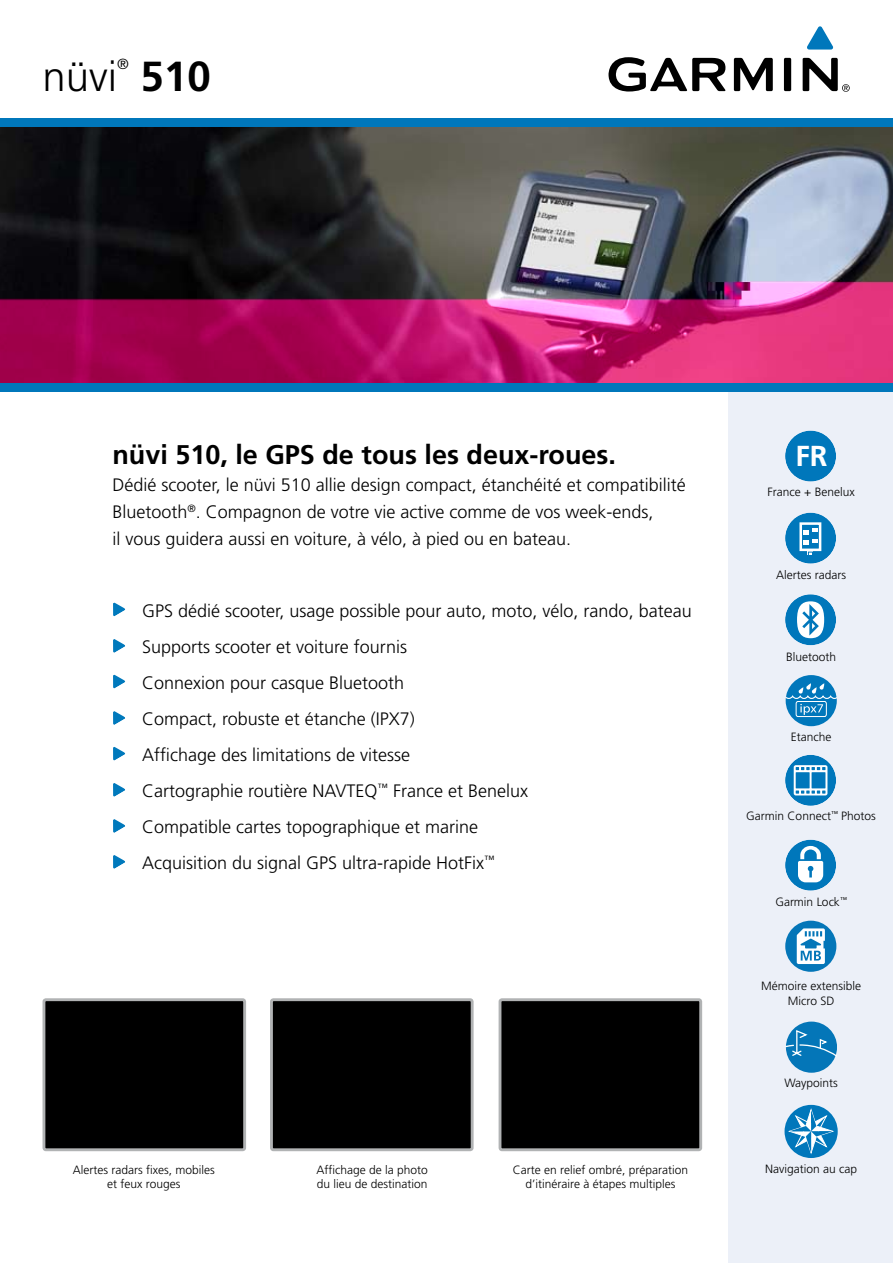
<style>
.page{position:relative;width:893px;height:1263px;background:#fff}
.page>*{position:absolute;margin:0;border:0;box-sizing:border-box;transform-origin:0 0}
.t1{font:300 42px "Frutiger";color:#000}
.t2{font:700 42px "Frutiger";color:#000}
.t3{font:700 28.95px "Frutiger";color:#fff}
.t4{font:700 27px "Frutiger";color:#000}
.t5{font:300 18px/36px "Frutiger";color:#000}
.t6{font:300 14.7px "Frutiger";color:#000}
.t7{font:300 12px/13.5px "Frutiger";color:#000;text-align:center}
</style>
<div class="page">
<div style="left:729px;top:388px;width:164px;height:875px;background:#ecf0f8"></div>
<div style="left:785px;top:431px;width:51px;height:51px;background:#07b;border-radius:50%"></div>
<div style="left:785px;top:513px;width:51px;height:51px;background:#07b;border-radius:50%"></div>
<div style="left:799px;top:522px;width:22px;height:29px;border:3px solid #fff"></div>
<svg style="left:803px;top:528px;width:15px;height:27px"></svg>
<div style="left:785px;top:594px;width:51px;height:51px;background:#07b;border-radius:50%"></div>
<div style="left:797px;top:601px;width:27px;height:37px;background:#fff;border-radius:50%"></div>
<svg style="left:802px;top:604px;width:17px;height:31px"></svg>
<div style="left:785px;top:840px;width:51px;height:51px;background:#07b;border-radius:50%"></div>
<svg style="left:798px;top:846px;width:25px;height:36px"></svg>
<div style="left:785px;top:755px;width:51px;height:51px;background:#07b;border-radius:50%"></div>
<svg style="left:794px;top:765px;width:33px;height:30px"></svg>
<div style="left:47px;top:1002px;width:195px;height:145px;background:#000"></div>
<div style="left:43px;top:998px;width:203px;height:153px;border:3px solid #b1b3b4;border-radius:2px"></div>
<svg style="left:113px;top:603px;width:12px;height:13px"></svg>
<svg style="left:113px;top:639px;width:12px;height:14px"></svg>
<svg style="left:113px;top:675px;width:12px;height:13px"></svg>
<svg style="left:113px;top:711px;width:12px;height:14px"></svg>
<svg style="left:113px;top:747px;width:12px;height:13px"></svg>
<div style="left:274px;top:1002px;width:196px;height:145px;background:#000"></div>
<div style="left:270px;top:998px;width:204px;height:153px;border:3px solid #b1b3b4;border-radius:2px"></div>
<div style="left:503px;top:1002px;width:195px;height:145px;background:#000"></div>
<div style="left:499px;top:998px;width:203px;height:153px;border:3px solid #b1b3b4;border-radius:2px"></div>
<div style="left:0;top:118px;width:893px;height:11px;background:#07b"></div>
<div style="left:0;top:381px;width:893px;height:10px;background:#07b"></div>
<svg style="left:807px;top:26px;width:26px;height:24px"></svg>
<svg style="left:608px;top:57px;width:242px;height:35px"></svg>
<img style="left:0;top:128px;width:893px;height:255px">
<svg style="left:784px;top:1105px;width:54px;height:53px"></svg>
<svg style="left:787px;top:1107px;width:48px;height:48px"></svg>
<div style="left:786px;top:675px;width:50px;height:51px;background:#07b;border-radius:50%"></div>
<div style="left:796px;top:701px;width:31px;height:16px;border:1px solid #fff;border-radius:2px"></div>
<svg style="left:785px;top:683px;width:51px;height:32px"></svg>
<div style="left:786px;top:1021px;width:50px;height:52px;background:#0476b8;border-radius:50%"></div>
<svg style="left:785px;top:1029px;width:51px;height:29px"></svg>
<div style="left:785px;top:921px;width:51px;height:51px;background:#0476b8;border-radius:50%"></div>
<svg style="left:797px;top:928px;width:28px;height:36px"></svg>
<svg style="left:113px;top:783px;width:12px;height:14px"></svg>
<svg style="left:113px;top:819px;width:12px;height:14px"></svg>
<svg style="left:113px;top:855px;width:12px;height:14px"></svg>
<h1 class="t1" style="left:43px;top:53px;width:76px">nüvi</h1>
<p class="t6" style="left:117px;top:55px;width:13px">®</p>
<h1 class="t2" style="left:141px;top:52px;width:72px">510</h1>
<h3 class="t4" style="left:112px;top:439px;width:505px">nüvi 510, le GPS de tous les deux-roues.</h3>
<h2 class="t3" style="left:795px;top:439px;width:34px">FR</h2>
<p class="t5" style="left:112px;top:472px;width:575px;line-height:27px">Dédié scooter, le nüvi 510 allie design compact, étanchéité et compatibilité<br>Bluetooth<sup>®</sup>. Compagnon de votre vie active comme de vos week-ends,<br>il vous guidera aussi en voiture, à vélo, à pied ou en bateau.</p>
<p class="t7" style="left:767px;top:485px;width:89px">France + Benelux</p>
<p class="t5" style="left:142px;top:593px;width:551px">GPS dédié scooter, usage possible pour auto, moto, vélo, rando, bateau Supports scooter et voiture fournis<br>Connexion pour casque Bluetooth<br>Compact, robuste et étanche (IPX7)<br>Affichage des limitations de vitesse<br>Cartographie routière NAVTEQ<sup>™</sup> France et Benelux<br>Compatible cartes topographique et marine<br>Acquisition du signal GPS ultra-rapide HotFix<sup>™</sup></p>
<p class="t7" style="left:73px;top:1163px;width:143px">Alertes radars fixes, mobiles et feux rouges</p>
<p class="t7" style="left:316px;top:1163px;width:113px;text-align:left">Affichage de la photo du lieu de destination</p>
<p class="t7" style="left:513px;top:1163px;width:177px">Carte en relief ombré, préparation d’itinéraire à étapes multiples</p>
<p class="t7" style="left:776px;top:568px;width:71px">Alertes radars</p>
<p class="t7" style="left:786px;top:650px;width:52px">Bluetooth</p>
<p class="t7" style="left:791px;top:730px;width:42px">Etanche</p>
<p class="t7" style="left:746px;top:809px;width:131px">Garmin Connect<sup>™</sup> Photos</p>
<p class="t7" style="left:775px;top:895px;width:73px">Garmin Lock<sup>™</sup></p>
<p class="t7" style="left:761px;top:979px;width:101px;line-height:14.4px">Mémoire extensible<br>Micro SD</p>
<p class="t7" style="left:784px;top:1076px;width:55px">Waypoints</p>
<p class="t7" style="left:765px;top:1162px;width:94px">Navigation au cap</p>
</div>
